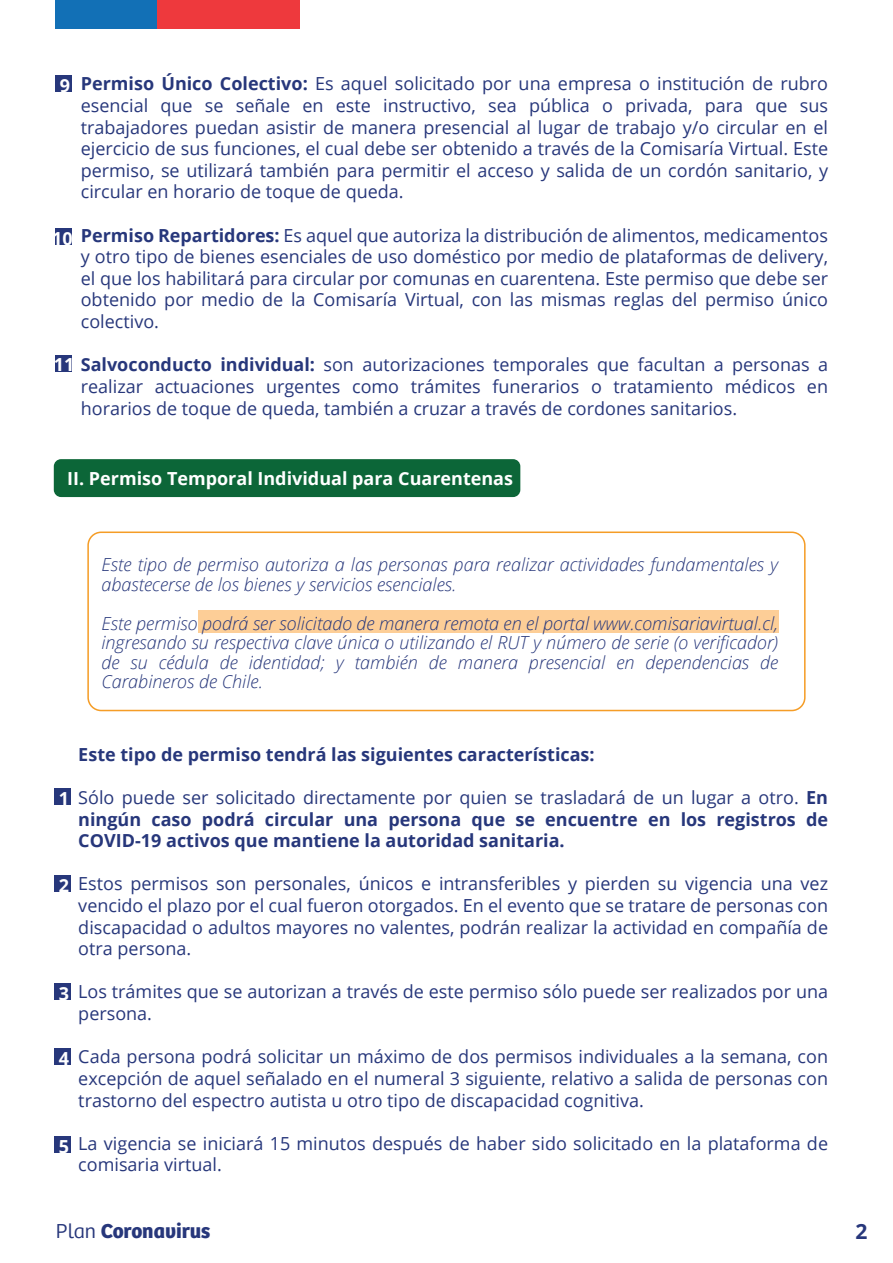
<style>
.page{position:relative;width:893px;height:1263px;background:#fff}
.page>*{position:absolute;margin:0;border:0;box-sizing:border-box;transform-origin:0 0}
.t1{font:700 21px "Bree";color:#27377b}
.t2{font:700 21px "Open Sans";color:#27377b}
.t3{font:18px/21.6px "Open Sans";color:#27377b;text-align:justify}
.t4{font:italic 300 18px/19.5px "Open Sans";color:#27377b}
.t5{font:700 18px/21.6px "Open Sans";color:#27377b;text-align:justify}
.t6{font:700 18px "Open Sans";color:#fff}
.s1{font-weight:700;color:#fff}
.s2{font-weight:700}
.s3{font-weight:400}
.s4{font-weight:300}
</style>
<div class="page">
<div style="left:198px;top:611px;width:580px;height:22px;background:#fdce97"></div>
<div style="left:54px;top:459px;width:466px;height:38px;background:#0c6638;border-radius:7px"></div>
<div style="left:87px;top:531px;width:719px;height:180px;border:2px solid #f59d27;border-radius:13px"></div>
<div style="left:54px;top:788px;width:17px;height:17px;background:#27377b"></div>
<div style="left:54px;top:875px;width:17px;height:17px;background:#27377b"></div>
<div style="left:54px;top:983px;width:17px;height:17px;background:#27377b"></div>
<div style="left:54px;top:1048px;width:17px;height:17px;background:#27377b"></div>
<div style="left:54px;top:1136px;width:17px;height:17px;background:#27377b"></div>
<div style="left:154px;top:0;width:146px;height:28px;background:#ee393d"></div>
<div style="left:56px;top:0;width:101px;height:28px;background:#1270b6"></div>
<div style="left:55px;top:75px;width:17px;height:17px;background:#27377b"></div>
<div style="left:55px;top:228px;width:17px;height:17px;background:#27377b"></div>
<div style="left:55px;top:355px;width:17px;height:16px;background:#27377b"></div>
<p class="t3" style="left:81px;top:73px;width:749px;text-indent:-21px"><span class="s1">9</span> <span class="s2">Permiso Único Colectivo:</span> Es aquel solicitado por una empresa o institución de rubro esencial que se señale en este instructivo, sea pública o privada, para que sus trabajadores puedan asistir de manera presencial al lugar de trabajo y/o circular en el ejercicio de sus funciones, el cual debe ser obtenido a través de la Comisaría Virtual. Este permiso, se utilizará también para permitir el acceso y salida de un cordón sanitario, y circular en horario de toque de queda.</p>
<p class="t3" style="left:81px;top:224px;width:749px"><span class="s2">Permiso Repartidores:</span> Es aquel que autoriza la distribución de alimentos, medicamentos y otro tipo de bienes esenciales de uso doméstico por medio de plataformas de delivery, el que los habilitará para circular por comunas en cuarentena. Este permiso que debe ser obtenido por medio de la Comisaría Virtual, con las mismas reglas del permiso único colectivo.</p>
<p class="t3" style="left:81px;top:353px;width:749px;text-indent:-27px"><span class="s1">11</span> <span class="s2">Salvoconducto individual:</span> son autorizaciones temporales que facultan a personas a realizar actuaciones urgentes como trámites funerarios o tratamiento médicos en horarios de toque de queda, también a cruzar a través de cordones sanitarios.</p>
<p class="t6" style="left:52px;top:228px;width:22px">10</p>
<p class="t6" style="left:67px;top:466px;width:447px">II. Permiso Temporal Individual para Cuarentenas</p>
<p class="t4" style="left:101px;top:557px;width:678px">Este tipo de permiso autoriza a las personas para realizar actividades fundamentales y abastecerse de los bienes y servicios esenciales.</p>
<p class="t4" style="left:101px;top:615px;width:678px;text-align:justify">Este permiso podrá ser solicitado de manera remota en el portal www.comisariavirtual.cl, ingresando su respectiva clave única o utilizando el RUT y número de serie (o verificador) de su cédula de identidad; y también de manera presencial en dependencias de Carabineros de Chile.</p>
<p class="t6" style="left:59px;top:788px;width:12px">1</p>
<p class="t6" style="left:59px;top:875px;width:12px">2</p>
<p class="t6" style="left:59px;top:983px;width:12px">3</p>
<p class="t6" style="left:59px;top:1048px;width:12px">4</p>
<p class="t6" style="left:59px;top:1136px;width:12px">5</p>
<p class="t5" style="left:78px;top:743px;width:518px">Este tipo de permiso tendrá las siguientes características:</p>
<p class="t5" style="left:78px;top:786px;width:751px"><span class="s3">Sólo puede ser solicitado directamente por quien se trasladará de un lugar a otro.</span> En ningún caso podrá circular una persona que se encuentre en los registros de COVID-19 activos que mantiene la autoridad sanitaria.</p>
<p class="t3" style="left:78px;top:873px;width:751px">Estos permisos son personales, únicos e intransferibles y pierden su vigencia una vez vencido el plazo por el cual fueron otorgados. En el evento que se tratare de personas con discapacidad o adultos mayores no valentes, podrán realizar la actividad en compañía de otra persona.</p>
<p class="t3" style="left:78px;top:981px;width:751px">Los trámites que se autorizan a través de este permiso sólo puede ser realizados por una persona.</p>
<p class="t3" style="left:78px;top:1045px;width:751px">Cada persona podrá solicitar un máximo de dos permisos individuales a la semana, con excepción de aquel señalado en el numeral 3 siguiente, relativo a salida de personas con trastorno del espectro autista u otro tipo de discapacidad cognitiva.</p>
<p class="t3" style="left:78px;top:1132px;width:751px">La vigencia se iniciará 15 minutos después de haber sido solicitado en la plataforma de comisaria virtual.</p>
<p class="t1" style="left:56px;top:1218px;width:156px"><span class="s4">Plan</span> Coronavirus</p>
<p class="t2" style="left:855px;top:1219px;width:13px">2</p>
</div>
